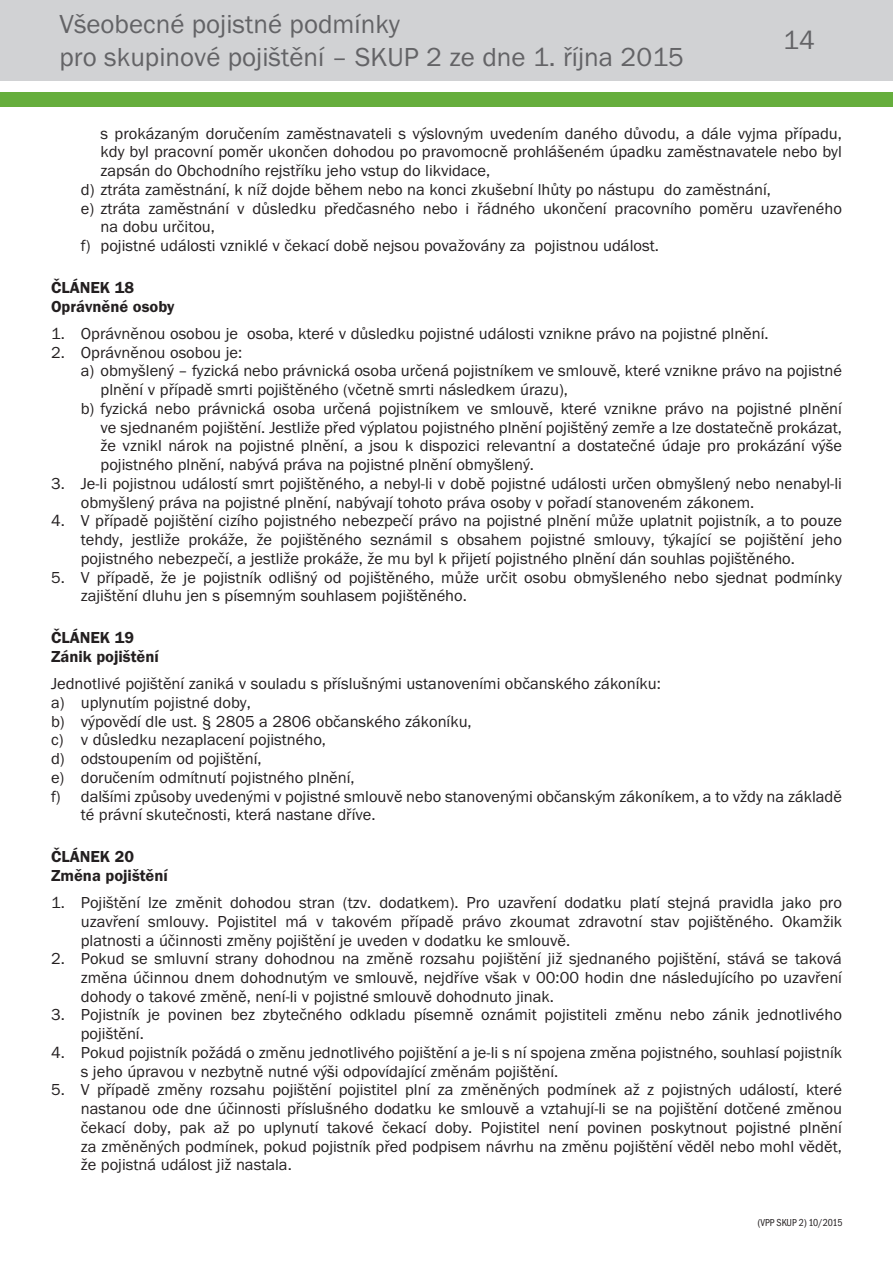
<style>
.page{position:relative;width:893px;height:1263px;background:#fff}
.page>*{position:absolute;margin:0;border:0;box-sizing:border-box;transform-origin:0 0}
.t1{font:27px/32.4px "Franklin Got Itc TOT Boo";color:#636366}
.t2{font:16.5px/18.8px "Franklin Got Itc TOT Boo";color:#231f20}
.t3{font:16.5px/18.8px "Franklin Got Itc TOT Dem";color:#231f20}
.t4{font:10.5px "Franklin Got Itc TOT Boo Con";color:#231f20;scale:.96 1}
</style>
<div class="page">
<div style="left:0;top:0;width:893px;height:81px;background:#d1d2d4"></div>
<div style="left:0;top:92px;width:893px;height:15px;background:#66ae3d"></div>
<h1 class="t1" style="left:60px;top:8px;width:626px">Všeobecné pojistné podmínky<br>pro skupinové pojištění – SKUP 2 ze dne 1. října 2015</h1>
<h1 class="t1" style="left:783px;top:25px;width:33px">14</h1>
<p class="t2" style="left:101px;top:124px;width:743px">s prokázaným doručením zaměstnavateli s výslovným uvedením daného důvodu, a dále vyjma případu,</p>
<p class="t2" style="left:101px;top:143px;width:743px">kdy byl pracovní poměr ukončen dohodou po pravomocně prohlášeném úpadku zaměstnavatele nebo byl</p>
<p class="t2" style="left:101px;top:161px;width:391px">zapsán do Obchodního rejstříku jeho vstup do likvidace,</p>
<p class="t2" style="left:81px;top:180px;width:692px">d) ztráta zaměstnání, k níž dojde během nebo na konci zkušební lhůty po nástupu do zaměstnání,</p>
<p class="t2" style="left:81px;top:199px;width:763px">e) ztráta zaměstnání v důsledku předčasného nebo i řádného ukončení pracovního poměru uzavřeného</p>
<p class="t2" style="left:101px;top:218px;width:116px">na dobu určitou,</p>
<p class="t2" style="left:81px;top:236px;width:580px">f) pojistné události vzniklé v čekací době nejsou považovány za pojistnou událost.</p>
<p class="t3" style="left:51px;top:278px;width:125px">ČLÁNEK 18<br>Oprávněné osoby</p>
<p class="t2" style="left:51px;top:324px;width:719px">1. Oprávněnou osobou je osoba, které v důsledku pojistné události vznikne právo na pojistné plnění.</p>
<p class="t2" style="left:51px;top:343px;width:193px">2. Oprávněnou osobou je:</p>
<p class="t2" style="left:81px;top:362px;width:763px">a) obmyšlený – fyzická nebo právnická osoba určená pojistníkem ve smlouvě, které vznikne právo na pojistné</p>
<p class="t2" style="left:101px;top:380px;width:469px">plnění v případě smrti pojištěného (včetně smrti následkem úrazu),</p>
<p class="t2" style="left:81px;top:399px;width:763px">b) fyzická nebo právnická osoba určená pojistníkem ve smlouvě, které vznikne právo na pojistné plnění</p>
<p class="t2" style="left:101px;top:418px;width:743px">ve sjednaném pojištění. Jestliže před výplatou pojistného plnění pojištěný zemře a lze dostatečně prokázat,</p>
<p class="t2" style="left:101px;top:437px;width:743px">že vznikl nárok na pojistné plnění, a jsou k dispozici relevantní a dostatečné údaje pro prokázání výše</p>
<p class="t2" style="left:101px;top:455px;width:435px">pojistného plnění, nabývá práva na pojistné plnění obmyšlený.</p>
<p class="t2" style="left:81px;top:474px;width:763px;text-indent:-30px">3. Je-li pojistnou událostí smrt pojištěného, a nebyl-li v době pojistné události určen obmyšlený nebo nenabyl-li obmyšlený práva na pojistné plnění, nabývají tohoto práva osoby v pořadí stanoveném zákonem.</p>
<p class="t2" style="left:81px;top:512px;width:763px;text-align:justify;text-indent:-30px">4. V případě pojištění cizího pojistného nebezpečí právo na pojistné plnění může uplatnit pojistník, a to pouze tehdy, jestliže prokáže, že pojištěného seznámil s obsahem pojistné smlouvy, týkající se pojištění jeho pojistného nebezpečí, a jestliže prokáže, že mu byl k přijetí pojistného plnění dán souhlas pojištěného.</p>
<p class="t2" style="left:81px;top:568px;width:763px;text-indent:-30px">5. V případě, že je pojistník odlišný od pojištěného, může určit osobu obmyšleného nebo sjednat podmínky zajištění dluhu jen s písemným souhlasem pojištěného.</p>
<p class="t3" style="left:51px;top:628px;width:109px">ČLÁNEK 19<br>Zánik pojištění</p>
<p class="t2" style="left:51px;top:674px;width:611px">Jednotlivé pojištění zaniká v souladu s příslušnými ustanoveními občanského zákoníku:</p>
<p class="t2" style="left:51px;top:693px;width:201px">a) uplynutím pojistné doby,</p>
<p class="t2" style="left:51px;top:712px;width:422px">b) výpovědí dle ust. § 2805 a 2806 občanského zákoníku,</p>
<p class="t2" style="left:51px;top:731px;width:277px">c) v důsledku nezaplacení pojistného,</p>
<p class="t2" style="left:51px;top:749px;width:212px">d) odstoupením od pojištění,</p>
<p class="t2" style="left:51px;top:768px;width:305px">e) doručením odmítnutí pojistného plnění,</p>
<p class="t2" style="left:51px;top:787px;width:792px">f) dalšími způsoby uvedenými v pojistné smlouvě nebo stanovenými občanským zákoníkem, a to vždy na základě</p>
<p class="t2" style="left:81px;top:806px;width:296px">té právní skutečnosti, která nastane dříve.</p>
<p class="t3" style="left:51px;top:847px;width:118px">ČLÁNEK 20<br>Změna pojištění</p>
<p class="t2" style="left:81px;top:893px;width:763px;text-align:justify;text-indent:-30px">1. Pojištění lze změnit dohodou stran (tzv. dodatkem). Pro uzavření dodatku platí stejná pravidla jako pro uzavření smlouvy. Pojistitel má v takovém případě právo zkoumat zdravotní stav pojištěného. Okamžik platnosti a účinnosti změny pojištění je uveden v dodatku ke smlouvě.</p>
<p class="t2" style="left:81px;top:949px;width:763px;text-align:justify;text-indent:-30px">2. Pokud se smluvní strany dohodnou na změně rozsahu pojištění již sjednaného pojištění, stává se taková změna účinnou dnem dohodnutým ve smlouvě, nejdříve však v 00:00 hodin dne následujícího po uzavření dohody o takové změně, není-li v pojistné smlouvě dohodnuto jinak.</p>
<p class="t2" style="left:81px;top:1006px;width:763px;text-indent:-30px">3. Pojistník je povinen bez zbytečného odkladu písemně oznámit pojistiteli změnu nebo zánik jednotlivého pojištění.</p>
<p class="t2" style="left:81px;top:1043px;width:763px;text-indent:-30px">4. Pokud pojistník požádá o změnu jednotlivého pojištění a je-li s ní spojena změna pojistného, souhlasí pojistník s jeho úpravou v nezbytně nutné výši odpovídající změnám pojištění.</p>
<p class="t2" style="left:81px;top:1081px;width:763px;text-align:justify;text-indent:-30px">5. V případě změny rozsahu pojištění pojistitel plní za změněných podmínek až z pojistných událostí, které nastanou ode dne účinnosti příslušného dodatku ke smlouvě a vztahují-li se na pojištění dotčené změnou čekací doby, pak až po uplynutí takové čekací doby. Pojistitel není povinen poskytnout pojistné plnění za změněných podmínek, pokud pojistník před podpisem návrhu na změnu pojištění věděl nebo mohl vědět, že pojistná událost již nastala.</p>
<p class="t4" style="left:758px;top:1217px;width:90px">(VPP SKUP 2) 10/2015</p>
</div>
